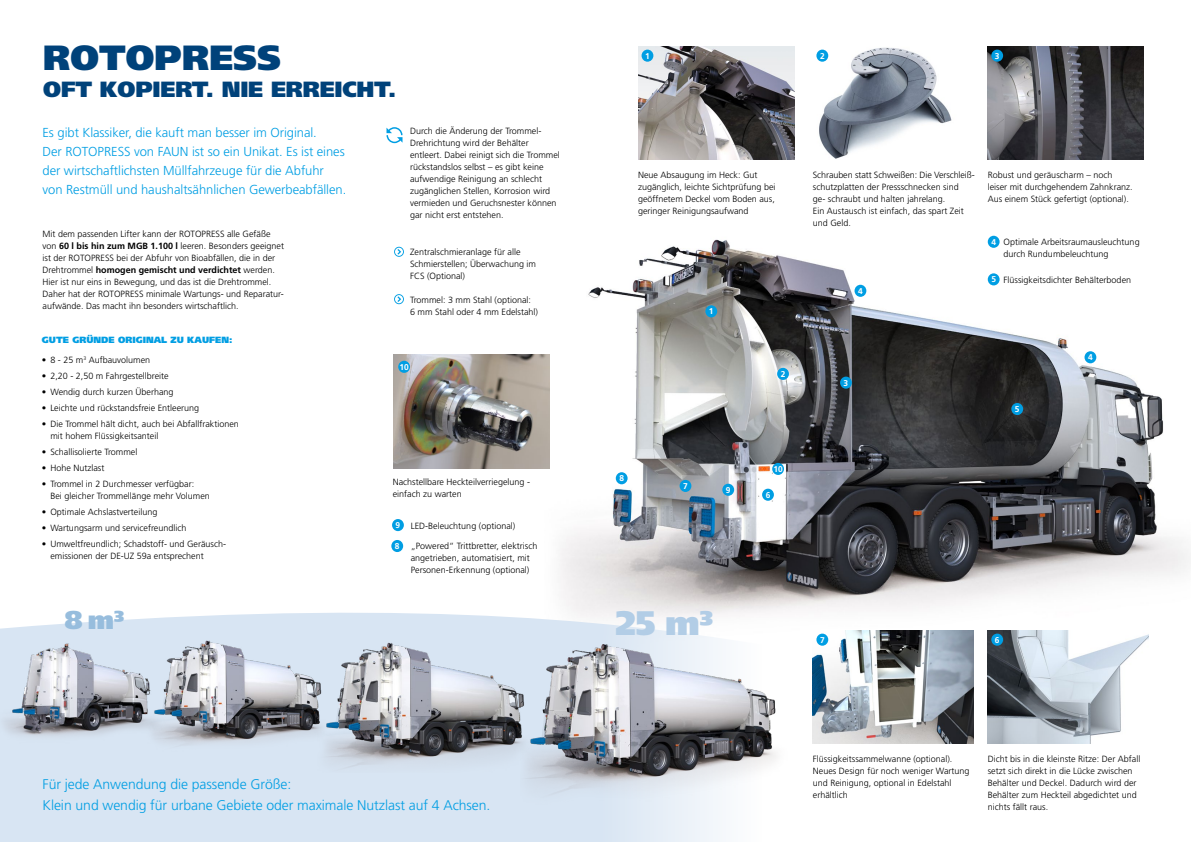
<style>
.page{position:relative;width:1191px;height:842px;background:#fff}
.page>*{position:absolute;margin:0;border:0;box-sizing:border-box;transform-origin:0 0}
.t1{font:900 35px "Frutiger";color:#00427a}
.t2{font:900 34px "Frutiger";color:#b2cde6}
.t3{font:900 25.8px "Frutiger";color:#97bddd}
.t4{font:900 22px "Frutiger";letter-spacing:-.01em;color:#00427a}
.t5{font:300 14px/21.4px "Frutiger";letter-spacing:-.005em;color:#009ee3}
.t6{font:300 13px/19px "Frutiger";letter-spacing:-.005em;color:#009ee3}
.t7{font:300 9px/12px "Frutiger";color:#000}
.t8{font:900 9px "Frutiger";color:#009ee3}
.t9{font:700 8.4px "Frutiger";color:#fff}
.s1{font-weight:700}
</style>
<div class="page">
<img style="left:544px;top:235px;width:646px;height:412px">
<svg style="left:0;top:606px;width:762px;height:236px;fill:#d8e5f3"></svg>
<img style="left:816px;top:47px;width:136px;height:112px">
<img style="left:987px;top:630px;width:161px;height:113px">
<img style="left:987px;top:46px;width:156px;height:113px">
<img style="left:144px;top:629px;width:187px;height:125px">
<img style="left:317px;top:630px;width:203px;height:142px">
<img style="left:520px;top:626px;width:267px;height:178px">
<img style="left:638px;top:46px;width:156px;height:113px">
<svg style="left:386px;top:127px;width:16px;height:16px"></svg>
<img style="left:393px;top:355px;width:156px;height:113px">
<img style="left:812px;top:630px;width:161px;height:113px">
<img style="left:0;top:629px;width:168px;height:116px">
<div style="left:1011px;top:403px;width:12px;height:12px;background:#009ee3;border-radius:50%"></div>
<div style="left:1084px;top:351px;width:12px;height:12px;background:#009ee3;border-radius:50%"></div>
<div style="left:854px;top:285px;width:12px;height:12px;background:#009ee3;border-radius:50%"></div>
<div style="left:840px;top:377px;width:12px;height:12px;background:#009ee3;border-radius:50%"></div>
<div style="left:777px;top:368px;width:12px;height:12px;background:#009ee3;border-radius:50%"></div>
<div style="left:705px;top:305px;width:12px;height:12px;background:#009ee3;border-radius:50%"></div>
<div style="left:722px;top:484px;width:12px;height:12px;background:#009ee3;border-radius:50%"></div>
<div style="left:616px;top:472px;width:11px;height:12px;background:#009ee3;border-radius:50%"></div>
<div style="left:679px;top:480px;width:12px;height:12px;background:#009ee3;border-radius:50%"></div>
<div style="left:772px;top:463px;width:12px;height:12px;background:#009ee3;border-radius:50%"></div>
<div style="left:762px;top:489px;width:12px;height:12px;background:#009ee3;border-radius:50%"></div>
<div style="left:991px;top:50px;width:12px;height:12px;background:#009ee3;border-radius:50%"></div>
<div style="left:816px;top:50px;width:12px;height:12px;background:#009ee3;border-radius:50%"></div>
<div style="left:641px;top:50px;width:12px;height:12px;background:#009ee3;border-radius:50%"></div>
<div style="left:816px;top:634px;width:12px;height:12px;background:#009ee3;border-radius:50%"></div>
<div style="left:991px;top:634px;width:12px;height:12px;background:#009ee3;border-radius:50%"></div>
<svg style="left:394px;top:247px;width:10px;height:10px"></svg>
<svg style="left:394px;top:294px;width:10px;height:10px"></svg>
<div style="left:987px;top:273px;width:12px;height:12px;background:#009ee3;border-radius:50%"></div>
<div style="left:987px;top:236px;width:12px;height:12px;background:#009ee3;border-radius:50%"></div>
<div style="left:398px;top:361px;width:12px;height:12px;background:#009ee3;border-radius:50%"></div>
<div style="left:392px;top:519px;width:12px;height:12px;background:#009ee3;border-radius:50%"></div>
<div style="left:391px;top:540px;width:12px;height:12px;background:#009ee3;border-radius:50%"></div>
<h1 class="t1" style="left:43px;top:37px;width:239px">ROTOPRESS</h1>
<h3 class="t4" style="left:43px;top:76px;width:355px">OFT KOPIERT. NIE ERREICHT.</h3>
<h3 class="t6" style="left:43px;top:123px;width:305px">Es gibt Klassiker, die kauft man besser im Original.<br>Der ROTOPRESS von FAUN ist so ein Unikat. Es ist eines der wirtschaftlichsten Müllfahrzeuge für die Abfuhr von Restmüll und haushaltsähnlichen Gewerbeabfällen.</h3>
<p class="t7" style="left:43px;top:228px;width:243px">Mit dem passenden Lifter kann der ROTOPRESS alle Gefäße von <span class="s1">60 l bis hin zum MGB 1.100 l</span> leeren. Besonders geeignet ist der ROTOPRESS bei der Abfuhr von Bioabfällen, die in der Drehtrommel <span class="s1">homogen gemischt und verdichtet</span> werden.<br>Hier ist nur eins in Bewegung, und das ist die Drehtrommel.<br>Daher hat der ROTOPRESS minimale Wartungs- und Reparatur&shy;aufwände. Das macht ihn besonders wirtschaftlich.</p>
<p class="t7" style="left:410px;top:125px;width:151px">Durch die Änderung der Trommel-Drehrichtung wird der Behälter entleert. Dabei reinigt sich die Trommel rückstandslos selbst – es gibt keine aufwendige Reinigung an schlecht zugänglichen Stellen, Korrosion wird vermieden und Geruchsnester können gar nicht erst entstehen.</p>
<p class="t7" style="left:410px;top:246px;width:128px">Zentralschmieranlage für alle<br>Schmierstellen; Überwachung im<br>FCS (Optional)</p>
<p class="t7" style="left:410px;top:293px;width:130px">Trommel: 3 mm Stahl (optional:<br>6 mm Stahl oder 4 mm Edelstahl)</p>
<p class="t8" style="left:42px;top:334px;width:192px">GUTE GRÜNDE ORIGINAL ZU KAUFEN:</p>
<p class="t7" style="left:42px;top:354px;width:110px">• 8 - 25 m<sup>3</sup> Aufbauvolumen</p>
<p class="t7" style="left:42px;top:370px;width:128px">• 2,20 - 2,50 m Fahrgestellbreite</p>
<p class="t7" style="left:42px;top:386px;width:133px">• Wendig durch kurzen Überhang</p>
<p class="t7" style="left:42px;top:402px;width:159px">• Leichte und rückstandsfreie Entleerung</p>
<p class="t7" style="left:50px;top:419px;width:190px;text-indent:-9px">• Die Trommel hält dicht, auch bei Abfallfraktionen mit hohem Flüssigkeitsanteil</p>
<p class="t7" style="left:42px;top:446px;width:97px">• Schallisolierte Trommel</p>
<p class="t7" style="left:42px;top:462px;width:64px">• Hohe Nutzlast</p>
<p class="t7" style="left:50px;top:478px;width:161px;text-indent:-9px">• Trommel in 2 Durchmesser verfügbar:<br>Bei gleicher Trommellänge mehr Volumen</p>
<p class="t7" style="left:42px;top:506px;width:117px">• Optimale Achslastverteilung</p>
<p class="t7" style="left:42px;top:522px;width:146px">• Wartungsarm und servicefreundlich</p>
<p class="t7" style="left:50px;top:538px;width:177px;text-indent:-9px">• Umweltfreundlich; Schadstoff- und Geräusch&shy;emissionen der DE-UZ 59a entsprechent</p>
<h3 class="t3" style="left:65px;top:604px;width:61px">8m³</h3>
<p class="t9" style="left:399px;top:362px;width:11px">10</p>
<p class="t7" style="left:393px;top:476px;width:139px">Nachstellbare Heckteilverriegelung - einfach zu warten</p>
<p class="t9" style="left:395px;top:520px;width:6px">9</p>
<p class="t9" style="left:395px;top:541px;width:6px">8</p>
<p class="t7" style="left:411px;top:520px;width:106px">LED-Beleuchtung (optional)</p>
<p class="t7" style="left:411px;top:540px;width:128px">„Powered“ Trittbretter, elektrisch angetrieben, automatisiert, mit<br>Personen-Erkennung (optional)</p>
<h3 class="t5" style="left:43px;top:773px;width:449px">Für jede Anwendung die passende Größe:<br>Klein und wendig für urbane Gebiete oder maximale Nutzlast auf 4 Achsen.</h3>
<p class="t9" style="left:645px;top:51px;width:6px">1</p>
<p class="t9" style="left:820px;top:51px;width:6px">2</p>
<p class="t9" style="left:995px;top:51px;width:6px">3</p>
<p class="t7" style="left:638px;top:169px;width:139px">Neue Absaugung im Heck: Gut zugänglich, leichte Sichtprüfung bei geöffnetem Deckel vom Boden aus, geringer Reinigungsaufwand</p>
<p class="t9" style="left:619px;top:473px;width:6px">8</p>
<p class="t9" style="left:709px;top:306px;width:6px">1</p>
<p class="t9" style="left:683px;top:481px;width:6px">7</p>
<p class="t9" style="left:726px;top:485px;width:6px">9</p>
<p class="t9" style="left:780px;top:369px;width:6px">2</p>
<p class="t9" style="left:773px;top:464px;width:11px">10</p>
<p class="t9" style="left:765px;top:490px;width:6px">6</p>
<p class="t7" style="left:813px;top:169px;width:163px">Schrauben statt Schweißen: Die Verschleiß&shy;schutzplatten der Pressschnecken sind<br>ge- schraubt und halten jahrelang.<br>Ein Austausch ist einfach, das spart Zeit und Geld.</p>
<p class="t9" style="left:858px;top:286px;width:6px">4</p>
<p class="t7" style="left:987px;top:169px;width:146px">Robust und geräuscharm – noch leiser mit durchgehendem Zahnkranz.<br>Aus einem Stück gefertigt (optional).</p>
<p class="t9" style="left:991px;top:237px;width:6px">4</p>
<p class="t9" style="left:991px;top:274px;width:6px">5</p>
<p class="t7" style="left:1003px;top:236px;width:138px">Optimale Arbeitsraumausleuchtung durch Rundumbeleuchtung</p>
<p class="t7" style="left:1003px;top:274px;width:129px">Flüssigkeitsdichter Behälterboden</p>
<p class="t9" style="left:843px;top:378px;width:6px">3</p>
<p class="t9" style="left:1015px;top:404px;width:6px">5</p>
<p class="t9" style="left:1088px;top:352px;width:6px">4</p>
<h2 class="t2" style="left:615px;top:603px;width:99px">25 m³</h2>
<p class="t9" style="left:820px;top:635px;width:6px">7</p>
<p class="t9" style="left:995px;top:635px;width:6px">6</p>
<p class="t7" style="left:813px;top:753px;width:158px">Flüssigkeitssammelwanne (optional).<br>Neues Design für noch weniger Wartung und Reinigung, optional in Edelstahl erhältlich</p>
<p class="t7" style="left:987px;top:753px;width:154px">Dicht bis in die kleinste Ritze: Der Abfall setzt sich direkt in die Lücke zwischen Behälter und Deckel. Dadurch wird der Behälter zum Heckteil abgedichtet und nichts fällt raus.</p>
</div>
